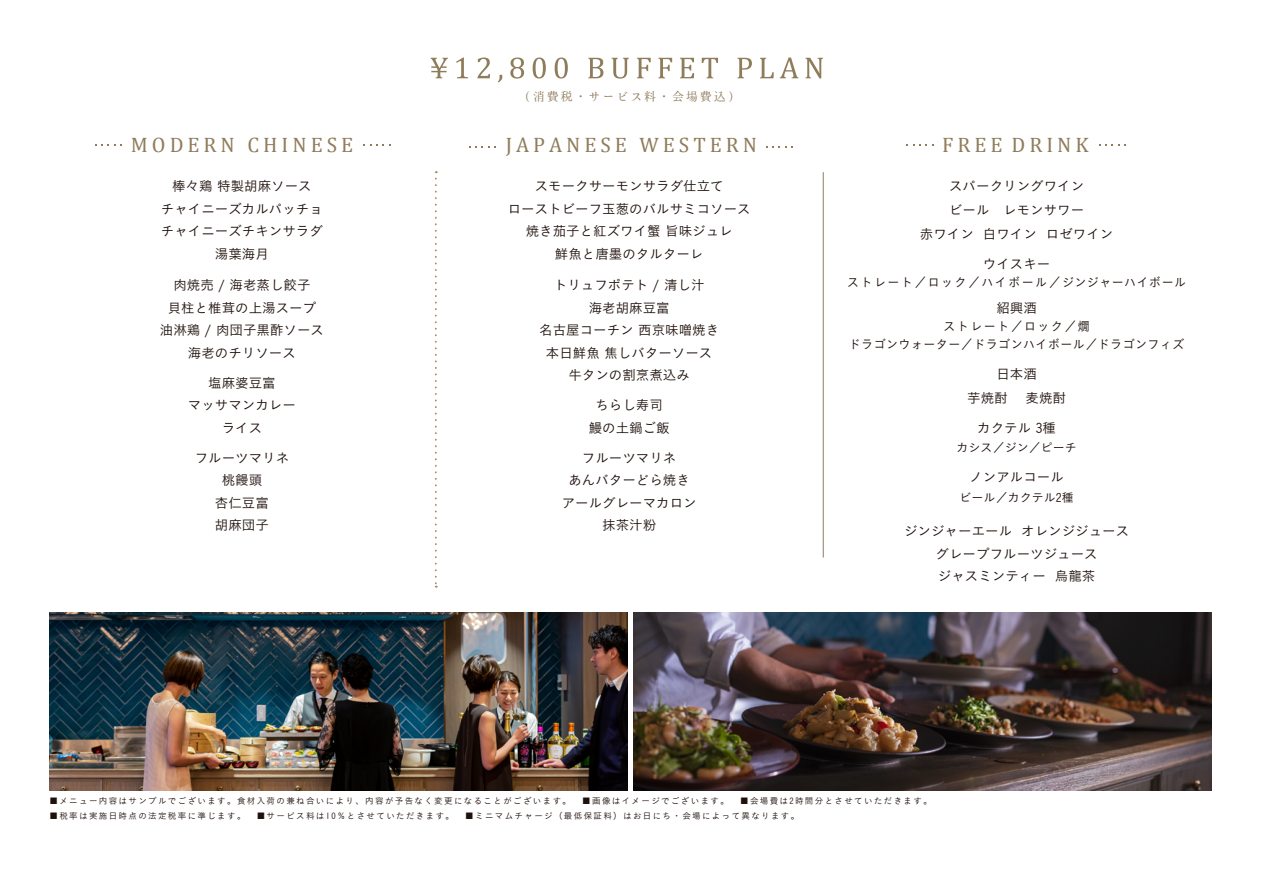
<style>
.page{position:relative;width:1263px;height:893px;background:#fff}
.page>*{position:absolute;margin:0;border:0;box-sizing:border-box;transform-origin:0 0}
.t1{font:21px "Cambria";letter-spacing:.19em;color:#8f7c5b}
.t2{font:13.5px/22.5px "Koburina Go Std W3";color:#1e100b;text-align:center}
.t3{font:12.6px/18px "Koburina Go Std W3";letter-spacing:.035em;color:#1e100b;text-align:center;scale:.95 1}
.t4{font:12.6px "Koburina Go Std W3";letter-spacing:.12em;color:#1e100b;scale:.95 1}
.t5{font:12px "Koburina Go Std W3";color:#1e100b}
.t6{font:12px "OT NIS SMS3 N";letter-spacing:.16em;color:#8f7c5b}
.t7{font:8.55px "Koburina Go Std W3";letter-spacing:.16em;color:#1e100b}
</style>
<div class="page">
<svg style="left:431px;top:58px;width:17px;height:20px"></svg>
<svg style="left:456px;top:58px;width:12px;height:20px"></svg>
<svg style="left:477px;top:58px;width:13px;height:20px"></svg>
<svg style="left:498px;top:75px;width:4px;height:7px"></svg>
<svg style="left:510px;top:58px;width:14px;height:21px"></svg>
<svg style="left:533px;top:58px;width:13px;height:21px"></svg>
<svg style="left:555px;top:58px;width:13px;height:21px"></svg>
<svg style="left:588px;top:58px;width:15px;height:20px"></svg>
<svg style="left:612px;top:58px;width:17px;height:21px"></svg>
<svg style="left:637px;top:58px;width:14px;height:20px"></svg>
<svg style="left:658px;top:58px;width:14px;height:20px"></svg>
<svg style="left:680px;top:58px;width:14px;height:20px"></svg>
<svg style="left:702px;top:58px;width:16px;height:20px"></svg>
<svg style="left:737px;top:58px;width:15px;height:20px"></svg>
<svg style="left:760px;top:58px;width:14px;height:20px"></svg>
<svg style="left:780px;top:58px;width:18px;height:20px"></svg>
<svg style="left:805px;top:58px;width:18px;height:20px"></svg>
<hr style="left:823px;top:172px;width:1px;height:385px;background:#8f7c5b">
<img style="left:633px;top:612px;width:578px;height:179px">
<img style="left:50px;top:612px;width:577px;height:179px">
<svg style="left:435px;top:179px;width:2px;height:409px"></svg>
<p class="t6" style="left:519px;top:91px;width:222px">（消費税・サービス料・会場費込）</p>
<h1 class="t1" style="left:131px;top:133px;width:224px">MODERN CHINESE</h1>
<h1 class="t1" style="left:506px;top:133px;width:253px">JAPANESE WESTERN</h1>
<h1 class="t1" style="left:942px;top:133px;width:148px">FREE DRINK</h1>
<p class="t2" style="left:161px;top:175px;width:163px">棒々鶏 特製胡麻ソース<br>チャイニーズカルパッチョチャイニーズチキンサラダ湯葉海月</p>
<p class="t2" style="left:160px;top:274px;width:166px">肉焼売 / 海老蒸し餃子<br>貝柱と椎茸の上湯スープ油淋鶏 / 肉団子黒酢ソース海老のチリソース</p>
<p class="t2" style="left:188px;top:371px;width:109px">塩麻婆豆富<br>マッサマンカレーライス</p>
<p class="t2" style="left:195px;top:446px;width:96px">フルーツマリネ桃饅頭<br>杏仁豆富<br>胡麻団子</p>
<p class="t2" style="left:508px;top:175px;width:244px">スモークサーモンサラダ仕立て<br>ローストビーフ玉葱のバルサミコソース焼き茄子と紅ズワイ蟹 旨味ジュレ<br>鮮魚と唐墨のタルターレ</p>
<p class="t2" style="left:539px;top:274px;width:181px">トリュフポテト / 清し汁<br>海老胡麻豆富<br>名古屋コーチン 西京味噌焼き本日鮮魚 焦しバターソース牛タンの割烹煮込み</p>
<p class="t2" style="left:589px;top:394px;width:82px">ちらし寿司鰻の土鍋ご飯</p>
<p class="t2" style="left:562px;top:446px;width:136px">フルーツマリネ<br>あんバターどら焼きアールグレーマカロン抹茶汁粉</p>
<p class="t2" style="left:920px;top:174px;width:195px;line-height:24px">スパークリングワイン<br>ビール　レモンサワー<br>赤ワイン 白ワイン ロゼワイン</p>
<p class="t2" style="left:983px;top:253px;width:69px">ウイスキー</p>
<p class="t4" style="left:847px;top:273px;width:358px">ストレート／ロック／ハイボール／ジンジャーハイボール</p>
<p class="t2" style="left:996px;top:296px;width:42px">紹興酒</p>
<p class="t3" style="left:849px;top:317px;width:355px">ストレート／ロック／燗<br>ドラゴンウォーター／ドラゴンハイボール／ドラゴンフィズ</p>
<p class="t2" style="left:967px;top:361px;width:100px;line-height:24px">日本酒<br>芋焼酎 麦焼酎</p>
<p class="t2" style="left:977px;top:416px;width:80px">カクテル 3種</p>
<p class="t5" style="left:957px;top:439px;width:121px">カシス／ジン／ピーチ</p>
<p class="t2" style="left:969px;top:466px;width:96px">ノンアルコール</p>
<p class="t5" style="left:960px;top:488px;width:115px">ビール／カクテル2種</p>
<p class="t2" style="left:904px;top:520px;width:226px">ジンジャーエール オレンジジュースグレープフルーツジュース<br>ジャスミンティー 烏龍茶</p>
<p class="t7" style="left:50px;top:794px;width:894px">■メニュー内容はサンプルでございます。食材入荷の兼ね合いにより、内容が予告なく変更になることがございます。　■画像はイメージでございます。　■会場費は2時間分とさせていただきます。　</p>
<p class="t7" style="left:50px;top:809px;width:751px">■税率は実施日時点の法定税率に準じます。　■サービス料は10％とさせていただきます。　■ミニマムチャージ（最低保証料）はお日にち・会場によって異なります。</p>
</div>
